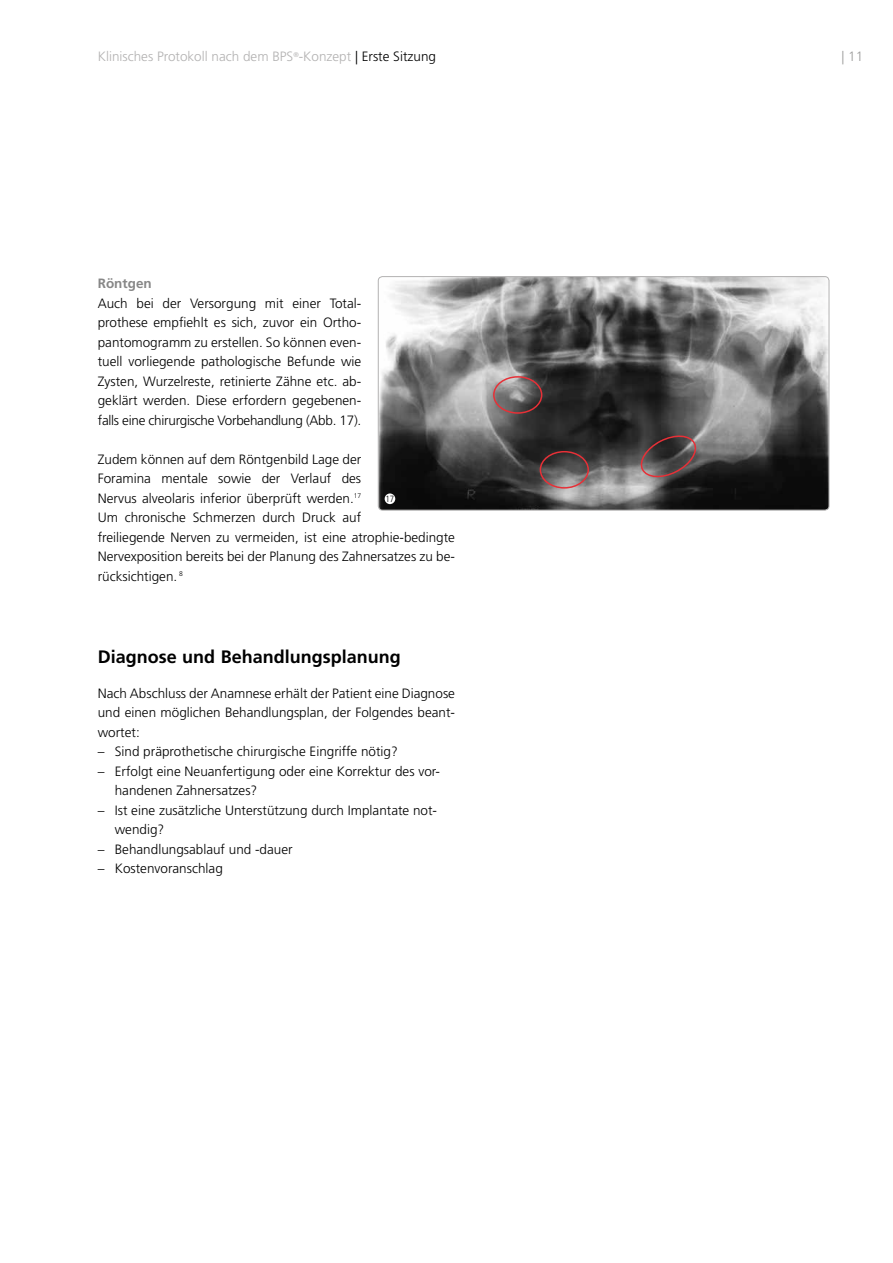
<style>
.page{position:relative;width:893px;height:1263px;background:#fff}
.page>*{position:absolute;margin:0;border:0;box-sizing:border-box;transform-origin:0 0}
.t1{font:700 18px "Frutiger";color:#000}
.t2{font:300 13.5px/19.5px "Frutiger";color:#000}
.t3{font:300 13.5px "Frutiger";color:#b3b2b2}
.t4{font:700 13.5px "Frutiger";color:#878787}
.t5{font:300 13.5px "Frutiger";color:#9d9d9c}
.t6{font:300 condensed 9px "Frutiger";color:#000}
.s1{color:#000}
</style>
<div class="page">
<img style="left:378px;top:277px;width:451px;height:233px">
<div style="left:378px;top:276px;width:451px;height:234px;border:1px solid #b3b2b2;border-radius:4px"></div>
<div style="left:493px;top:376px;width:49px;height:38px;border:2px solid #e73037;border-radius:50%"></div>
<div style="left:540px;top:451px;width:49px;height:38px;border:2px solid #e73037;border-radius:50%"></div>
<svg style="left:638px;top:433px;width:61px;height:47px;background:#584a4a"></svg>
<div style="left:385px;top:493px;width:10px;height:11px;background:#fff;border-radius:50%"></div>
<p class="t3" style="left:98px;top:49px;width:340px">Klinisches Protokoll nach dem BPS<sup>®</sup>-Konzept <span class="s1">| Erste Sitzung</span></p>
<p class="t5" style="left:841px;top:49px;width:23px">| 11</p>
<p class="t4" style="left:98px;top:275px;width:55px">Röntgen</p>
<p class="t2" style="left:98px;top:293px;width:265px;text-align:justify">Auch bei der Versorgung mit einer Total&shy;prothese empfiehlt es sich, zuvor ein Ortho&shy;pantomogramm zu erstellen. So können even&shy;tuell vorliegende pathologische Befunde wie Zysten, Wurzelreste, retinierte Zähne etc. ab&shy;geklärt werden. Diese erfordern gegebenen&shy;falls eine chirurgische Vorbehandlung (Abb. 17).</p>
<p class="t2" style="left:98px;top:449px;width:359px">Zudem können auf dem Röntgenbild Lage der<br>Foramina mentale sowie der Verlauf des<br>Nervus alveolaris inferior überprüft werden.<sup>17<br></sup>Um chronische Schmerzen durch Druck auf<br>freiliegende Nerven zu vermeiden, ist eine atrophie-bedingte Nervexposition bereits bei der Planung des Zahnersatzes zu be&shy;rücksichtigen. <sup>8</sup></p>
<p class="t6" style="left:386px;top:494px;width:10px">17</p>
<h1 class="t1" style="left:98px;top:646px;width:305px">Diagnose und Behandlungsplanung</h1>
<p class="t2" style="left:98px;top:683px;width:359px;text-align:justify">Nach Abschluss der Anamnese erhält der Patient eine Diagnose und einen möglichen Behandlungsplan, der Folgendes beant&shy;wortet:</p>
<p class="t2" style="left:98px;top:742px;width:302px">– Sind präprothetische chirurgische Eingriffe nötig?</p>
<p class="t2" style="left:115px;top:761px;width:327px;text-indent:-17px">– Erfolgt eine Neuanfertigung oder eine Korrektur des vor&shy;handenen Zahnersatzes?</p>
<p class="t2" style="left:115px;top:800px;width:324px;text-indent:-17px">– Ist eine zusätzliche Unterstützung durch Implantate not&shy;wendig?</p>
<p class="t2" style="left:98px;top:839px;width:196px">– Behandlungsablauf und -dauer</p>
<p class="t2" style="left:98px;top:859px;width:127px">– Kostenvoranschlag</p>
</div>
